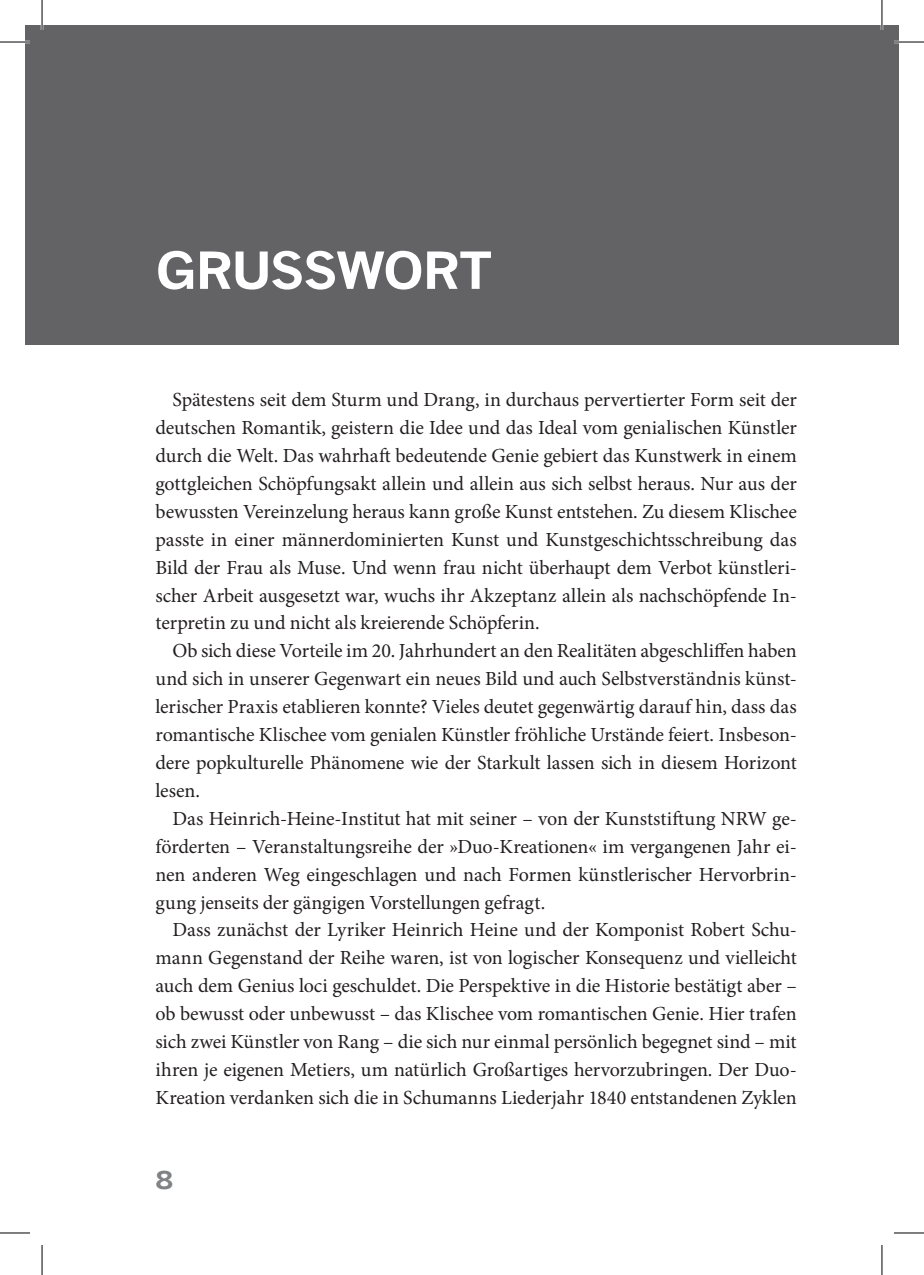
<style>
.page{position:relative;width:924px;height:1275px;background:#fff}
.page>*{position:absolute;margin:0;border:0;box-sizing:border-box;transform-origin:0 0}
.Titel{font:700 50px "News Gothic";letter-spacing:-.035em;color:#fff;scale:1.08 1}
.t1{font:700 24px "News Gothic";color:#808285;scale:1.18 1}
.fliesstext{font:20px/28px "Minion Pro";letter-spacing:-.01em;color:#231f20;text-align:justify}
</style>
<div class="page">
<div style="left:25px;top:25px;width:873px;height:320px;background:#636366"></div>
<hr style="left:0;top:41px;width:30px;height:2px;background:#fff">
<hr style="left:893px;top:41px;width:30px;height:2px;background:#fff">
<hr style="left:41px;top:0;width:2px;height:30px;background:#fff">
<hr style="left:880px;top:0;width:2px;height:30px;background:#fff">
<hr style="left:0;top:42px;width:30px;height:1px;background:#000">
<hr style="left:893px;top:42px;width:30px;height:1px;background:#000">
<hr style="left:0;top:1232px;width:30px;height:1px;background:#000">
<hr style="left:893px;top:1232px;width:30px;height:1px;background:#000">
<hr style="left:42px;top:0;width:1px;height:30px;background:#000">
<hr style="left:42px;top:1245px;width:1px;height:30px;background:#000">
<hr style="left:881px;top:0;width:1px;height:30px;background:#000">
<hr style="left:881px;top:1245px;width:1px;height:30px;background:#000">
<p class="Titel" style="left:155px;top:239px;width:313px">GRUSSWORT</p>
<p class="fliesstext" style="left:155px;top:386px;width:642px;text-indent:17px">Spätestens seit dem Sturm und Drang, in durchaus pervertierter Form seit der deutschen Romantik, geistern die Idee und das Ideal vom genialischen Künstler durch die Welt. Das wahrhaft bedeutende Genie gebiert das Kunstwerk in einem gottgleichen Schöpfungsakt allein und allein aus sich selbst heraus. Nur aus der bewussten Vereinzelung heraus kann große Kunst entstehen. Zu diesem Klischee passte in einer männerdominierten Kunst und Kunstgeschichtsschreibung das Bild der Frau als Muse. Und wenn frau nicht überhaupt dem Verbot künstleri&shy;scher Arbeit ausgesetzt war, wuchs ihr Akzeptanz allein als nachschöpfende In&shy;terpretin zu und nicht als kreierende Schöpferin.</p>
<p class="fliesstext" style="left:155px;top:637px;width:642px;text-indent:17px">Ob sich diese Vorteile im 20. Jahrhundert an den Realitäten abgeschliffen haben und sich in unserer Gegenwart ein neues Bild und auch Selbstverständnis künst&shy;lerischer Praxis etablieren konnte? Vieles deutet gegenwärtig darauf hin, dass das romantische Klischee vom genialen Künstler fröhliche Urstände feiert. Insbeson&shy;dere popkulturelle Phänomene wie der Starkult lassen sich in diesem Horizont lesen.</p>
<p class="fliesstext" style="left:155px;top:804px;width:642px;text-indent:17px">Das Heinrich-Heine-Institut hat mit seiner – von der Kunststiftung NRW ge&shy;förderten – Veranstaltungsreihe der »Duo-Kreationen« im vergangenen Jahr ei&shy;nen anderen Weg eingeschlagen und nach Formen künstlerischer Hervorbrin&shy;gung jenseits der gängigen Vorstellungen gefragt.</p>
<p class="fliesstext" style="left:155px;top:916px;width:642px;text-indent:17px">Dass zunächst der Lyriker Heinrich Heine und der Komponist Robert Schu&shy;mann Gegenstand der Reihe waren, ist von logischer Konsequenz und vielleicht auch dem Genius loci geschuldet. Die Perspektive in die Historie bestätigt aber – ob bewusst oder unbewusst – das Klischee vom romantischen Genie. Hier trafen sich zwei Künstler von Rang – die sich nur einmal persönlich begegnet sind – mit ihren je eigenen Metiers, um natürlich Großartiges hervorzubringen. Der Duo-Kreation verdanken sich die in Schumanns Liederjahr 1840 entstandenen Zyklen</p>
<p class="t1" style="left:155px;top:1165px;width:17px">8</p>
</div>
